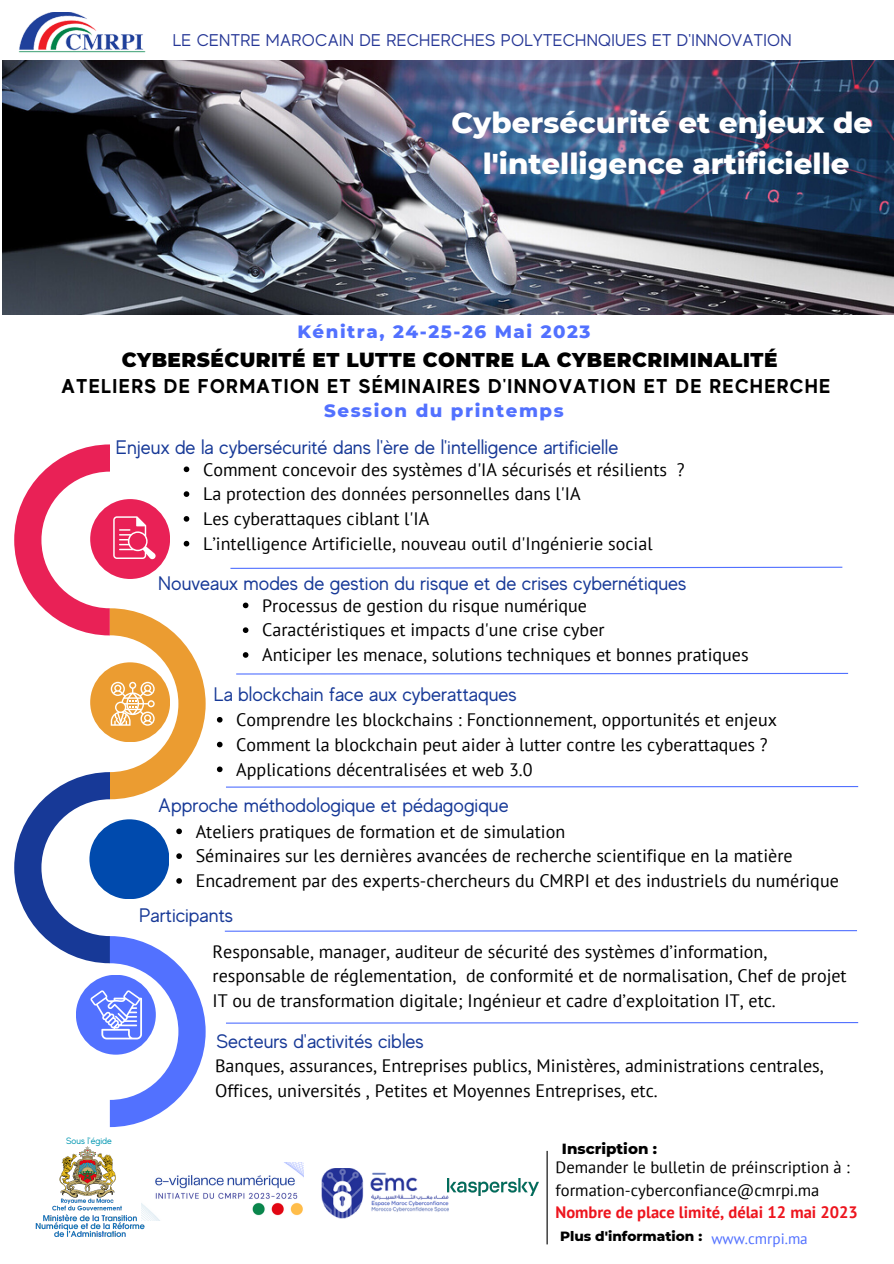
<style>
.page{position:relative;width:894px;height:1264px;background:#fff}
.page>*{position:absolute;margin:0;border:0;box-sizing:border-box;transform-origin:0 0}
.t1{font:800 29.25px/40.5px "Montserrat";color:#fff;text-align:center}
.t2{font:700 19.95px "MADE Evolve Sans";letter-spacing:.065em;color:#000}
.t3{font:900 19.95px "Montserrat";letter-spacing:.025em;color:#000}
.t4{font:19.5px "MADE Evolve Sans";color:#173997}
.t5{font:800 18.15px "Montserrat";letter-spacing:.085em;color:#5271ff}
.t6{font:18px/24.8px "PT Sans";color:#000}
.t7{font:16.95px "MADE Evolve Sans";letter-spacing:.02em;color:#263796}
.t8{font:16.5px/22.5px "PT Sans";color:#000}
.t9{font:700 16.5px "PT Sans";color:#ed151e}
.t10{font:800 15px "Montserrat";color:#000}
.t11{font:800 13.65px "Montserrat";color:#000}
.t12{font:9.15px "MADE Evolve Sans";color:#0097b2}
.s1{font-family:"PT Sans";font-weight:400;font-size:15.15px;color:#5271ff}
</style>
<div class="page">
<svg style="left:226px;top:786px;width:633px;height:2px"></svg>
<svg style="left:236px;top:672px;width:613px;height:3px"></svg>
<svg style="left:230px;top:566px;width:613px;height:3px"></svg>
<hr style="left:546px;top:1150px;width:1px;height:94px;background:#000">
<img style="left:3px;top:61px;width:890px;height:253px">
<img style="left:18px;top:12px;width:128px;height:41px">
<img style="left:147px;top:1162px;width:157px;height:58px">
<img style="left:448px;top:1178px;width:90px;height:17px">
<svg style="left:226px;top:1022px;width:633px;height:2px"></svg>
<svg style="left:224px;top:930px;width:633px;height:2px"></svg>
<img style="left:35px;top:1146px;width:112px;height:91px">
<img style="left:321px;top:1168px;width:127px;height:50px">
<svg style="left:243px;top:602px;width:5px;height:6px"></svg>
<svg style="left:243px;top:627px;width:5px;height:6px"></svg>
<svg style="left:243px;top:652px;width:5px;height:5px"></svg>
<svg style="left:217px;top:717px;width:5px;height:5px"></svg>
<svg style="left:217px;top:741px;width:5px;height:6px"></svg>
<svg style="left:217px;top:766px;width:5px;height:6px"></svg>
<svg style="left:14px;top:444px;width:191px;height:683px"></svg>
<p class="t7" style="left:173px;top:30px;width:620px">LE CENTRE MAROCAIN DE RECHERCHES POLYTECHNQIUES ET D'INNOVATION</p>
<h1 class="t1" style="left:451px;top:102px;width:422px">Cybersécurité et enjeux de l'intelligence artificielle</h1>
<p class="t5" style="left:297px;top:320px;width:295px">Kénitra, 24-25-26 Mai 2023</p>
<p class="t3" style="left:122px;top:347px;width:657px">CYBERSÉCURITÉ ET LUTTE CONTRE LA CYBERCRIMINALITÉ</p>
<p class="t2" style="left:61px;top:374px;width:770px">ATELIERS DE FORMATION ET SÉMINAIRES D'INNOVATION ET DE RECHERCHE</p>
<p class="t5" style="left:324px;top:399px;width:241px">Session du printemps</p>
<p class="t4" style="left:116px;top:437px;width:504px">Enjeux de la cybersécurité dans l'ère de l'intelligence artificielle</p>
<p class="t6" style="left:203px;top:456px;width:483px">Comment concevoir des systèmes d'IA sécurisés et résilients ?<br>La protection des données personnelles dans l'IA<br>Les cyberattaques ciblant l'IA<br>L’intelligence Artificielle, nouveau outil d'Ingénierie social</p>
<p class="t4" style="left:158px;top:572px;width:529px">Nouveaux modes de gestion du risque et de crises cybernétiques</p>
<p class="t6" style="left:262px;top:592px;width:488px">Processus de gestion du risque numérique<br>Caractéristiques et impacts d'une crise cyber<br>Anticiper les menace, solutions techniques et bonnes pratiques</p>
<p class="t4" style="left:214px;top:683px;width:304px">La blockchain face aux cyberattaques</p>
<p class="t6" style="left:236px;top:707px;width:542px">Comprendre les blockchains : Fonctionnement, opportunités et enjeux<br>Comment la blockchain peut aider à lutter contre les cyberattaques ?<br>Applications décentralisées et web 3.0</p>
<p class="t4" style="left:158px;top:794px;width:352px">Approche méthodologique et pédagogique</p>
<p class="t6" style="left:196px;top:818px;width:644px">Ateliers pratiques de formation et de simulation<br>Séminaires sur les dernières avancées de recherche scientifique en la matière<br>Encadrement par des experts-chercheurs du CMRPI et des industriels du numérique</p>
<p class="t4" style="left:139px;top:904px;width:96px">Participants</p>
<p class="t6" style="left:212px;top:938px;width:635px">Responsable, manager, auditeur de sécurité des systèmes d’information, responsable de réglementation, de conformité et de normalisation, Chef de projet<br>IT ou de transformation digitale; Ingénieur et cadre d’exploitation IT, etc.</p>
<p class="t4" style="left:216px;top:1030px;width:209px">Secteurs d'activités cibles</p>
<p class="t12" style="left:66px;top:1135px;width:47px">Sous l'égide</p>
<p class="t6" style="left:215px;top:1053px;width:610px">Banques, assurances, Entreprises publics, Ministères, administrations centrales,<br>Offices, universités , Petites et Moyennes Entreprises, etc.</p>
<p class="t10" style="left:562px;top:1139px;width:97px">Inscription :</p>
<p class="t8" style="left:555px;top:1155px;width:295px">Demander le bulletin de préinscription à : formation-cyberconfiance@cmrpi.ma</p>
<p class="t9" style="left:555px;top:1201px;width:304px">Nombre de place limité, délai 12 mai 2023</p>
<p class="t11" style="left:560px;top:1227px;width:249px">Plus d'information : <span class="s1">www.cmrpi.ma</span></p>
</div>
